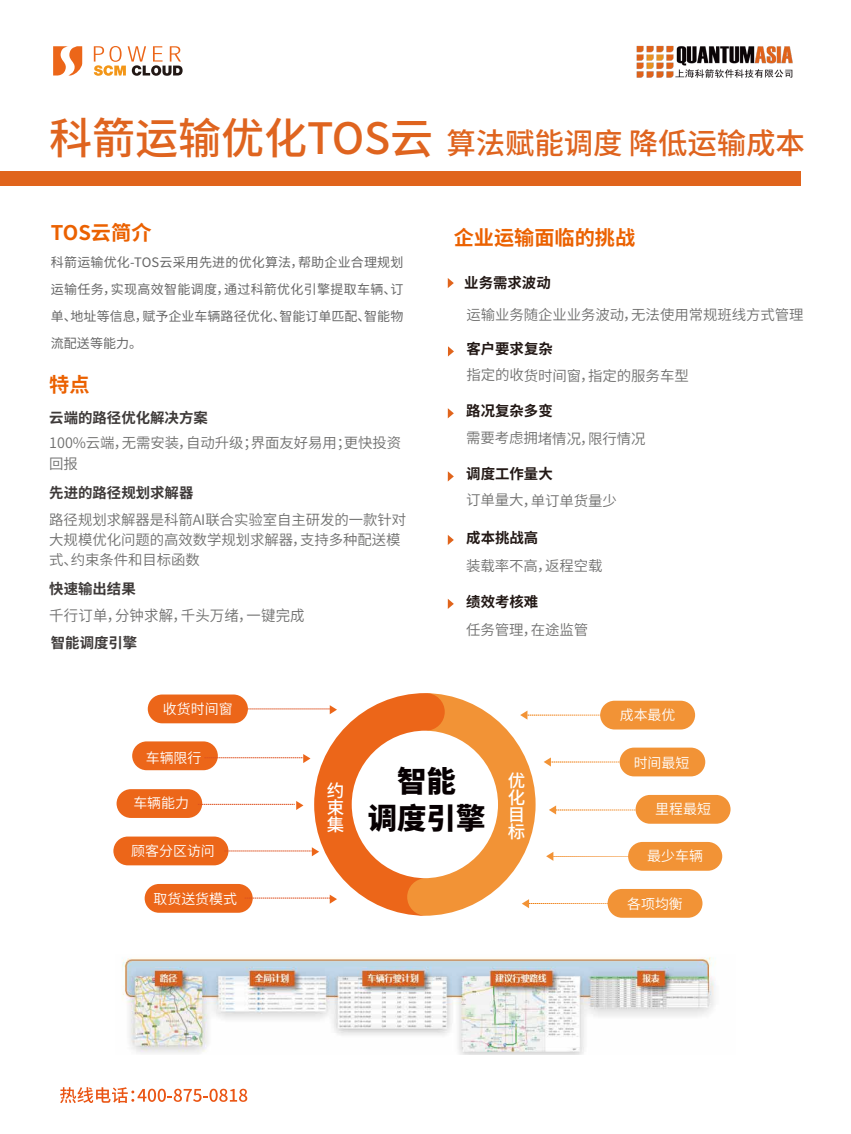
<style>
.page{position:relative;width:851px;height:1134px;background:#fff}
.page>*{position:absolute;margin:0;border:0;box-sizing:border-box;transform-origin:0 0}
.t1{font:500 29.45px "Source Han Sans CN";letter-spacing:-.005em;color:#df641f}
.t2{font:800 29.4px/36.8px "Source Han Sans CN";color:#070002;text-align:center}
.t3{font:700 20.15px "Source Han Sans CN";color:#eb6100}
.t4{font:500 17.5px/16.8px "Source Han Sans CN";color:#fff;text-align:justify}
.t5{font:15.05px "Source Han Sans CN";letter-spacing:.01em;color:#70706f;scale:.96 1}
.t6{font:14.4px/20.1px "Source Han Sans CN";letter-spacing:-.005em;color:#70706f}
.t7{font:700 14.4px "Source Han Sans CN";color:#221815}
.t8{font:700 14.4px "Source Han Sans CN";color:#3e3a39}
.t9{font:13.95px "Source Han Sans CN";color:#fff}
.t10{font:13px/27px "Source Han Sans CN";letter-spacing:.005em;color:#666;text-align:justify}
.s1{font-size:43.15px}
</style>
<div class="page">
<div style="left:0;top:171px;width:800px;height:15px;background:#e0641c"></div>
<svg style="left:53px;top:46px;width:29px;height:30px"></svg>
<svg style="left:94px;top:46px;width:88px;height:30px"></svg>
<img style="left:636px;top:45px;width:157px;height:33px">
<svg style="left:60px;top:1087px;width:187px;height:16px"></svg>
<svg style="left:447px;top:278px;width:6px;height:10px"></svg>
<svg style="left:448px;top:346px;width:6px;height:10px"></svg>
<svg style="left:447px;top:408px;width:7px;height:10px"></svg>
<svg style="left:447px;top:471px;width:7px;height:10px"></svg>
<svg style="left:447px;top:535px;width:7px;height:10px"></svg>
<svg style="left:447px;top:599px;width:7px;height:10px"></svg>
<div style="left:148px;top:694px;width:100px;height:29px;background:#ec6619;border-radius:14px"></div>
<div style="left:132px;top:741px;width:86px;height:29px;background:#ec6619;border-radius:14px"></div>
<div style="left:116px;top:789px;width:86px;height:29px;background:#ec6619;border-radius:14px"></div>
<div style="left:113px;top:836px;width:115px;height:29px;background:#ec6619;border-radius:14px"></div>
<div style="left:145px;top:884px;width:108px;height:29px;background:#ec6619;border-radius:14px"></div>
<svg style="left:198px;top:693px;width:441px;height:223px"></svg>
<div style="left:600px;top:701px;width:95px;height:28px;background:#f29336;border-radius:14px"></div>
<div style="left:619px;top:748px;width:86px;height:28px;background:#f29336;border-radius:14px"></div>
<div style="left:635px;top:795px;width:95px;height:29px;background:#f29336;border-radius:14px"></div>
<div style="left:628px;top:842px;width:94px;height:29px;background:#f29336;border-radius:14px"></div>
<div style="left:607px;top:889px;width:95px;height:29px;background:#f29336;border-radius:14px"></div>
<img style="left:122px;top:957px;width:594px;height:97px">
<h1 class="t1" style="left:49px;top:127px;width:757px"><span class="s1">科箭运输优化TOS云</span> 算法赋能调度 降低运输成本</h1>
<h3 class="t3" style="left:51px;top:221px;width:102px">TOS云简介</h3>
<p class="t10" style="left:51px;top:249px;width:354px">科箭运输优化-TOS云采用先进的优化算法，帮助企业合理规划运输任务，实现高效智能调度，通过科箭优化引擎提取车辆、订单、地址等信息，赋予企业车辆路径优化、智能订单匹配、智能物流配送等能力。</p>
<h3 class="t3" style="left:49px;top:374px;width:42px">特点</h3>
<p class="t8" style="left:49px;top:410px;width:160px">云端的路径优化解决方案</p>
<p class="t6" style="left:49px;top:433px;width:353px">100%云端，无需安装，自动升级；界面友好易用；更快投资回报</p>
<p class="t8" style="left:49px;top:485px;width:146px">先进的路径规划求解器</p>
<p class="t6" style="left:49px;top:510px;width:358px">路径规划求解器是科箭AI联合实验室自主研发的一款针对大规模优化问题的高效数学规划求解器，支持多种配送模式、约束条件和目标函数</p>
<p class="t8" style="left:49px;top:580px;width:88px">快速输出结果</p>
<p class="t5" style="left:49px;top:607px;width:267px">千行订单，分钟求解，千头万绪，一键完成</p>
<p class="t8" style="left:51px;top:635px;width:88px">智能调度引擎</p>
<h3 class="t3" style="left:453px;top:226px;width:183px">企业运输面临的挑战</h3>
<p class="t7" style="left:464px;top:275px;width:88px">业务需求波动</p>
<p class="t6" style="left:466px;top:305px;width:338px">运输业务随企业业务波动，无法使用常规班线方式管理</p>
<p class="t7" style="left:466px;top:341px;width:88px">客户要求复杂</p>
<p class="t6" style="left:466px;top:366px;width:224px">指定的收货时间窗，指定的服务车型</p>
<p class="t7" style="left:466px;top:403px;width:88px">路况复杂多变</p>
<p class="t6" style="left:466px;top:428px;width:181px">需要考虑拥堵情况，限行情况</p>
<p class="t7" style="left:466px;top:466px;width:88px">调度工作量大</p>
<p class="t6" style="left:466px;top:490px;width:152px">订单量大，单订单货量少</p>
<p class="t7" style="left:466px;top:529px;width:74px">成本挑战高</p>
<p class="t6" style="left:466px;top:556px;width:138px">装载率不高，返程空载</p>
<p class="t7" style="left:466px;top:593px;width:74px">绩效考核难</p>
<p class="t6" style="left:466px;top:620px;width:124px">任务管理，在途监管</p>
<p class="t9" style="left:163px;top:700px;width:71px">收货时间窗</p>
<p class="t9" style="left:146px;top:750px;width:57px">车辆限行</p>
<p class="t9" style="left:133px;top:795px;width:57px">车辆能力</p>
<p class="t9" style="left:131px;top:843px;width:85px">顾客分区访问</p>
<p class="t9" style="left:153px;top:891px;width:85px">取货送货模式</p>
<h2 class="t2" style="left:368px;top:763px;width:119px">智能<br>调度引擎</h2>
<p class="t4" style="left:327px;top:782px;width:19px">约束集</p>
<p class="t4" style="left:508px;top:773px;width:19px">优化目标</p>
<p class="t9" style="left:619px;top:707px;width:57px">成本最优</p>
<p class="t9" style="left:633px;top:755px;width:57px">时间最短</p>
<p class="t9" style="left:655px;top:801px;width:57px">里程最短</p>
<p class="t9" style="left:647px;top:848px;width:57px">最少车辆</p>
<p class="t9" style="left:627px;top:896px;width:57px">各项均衡</p>
</div>
